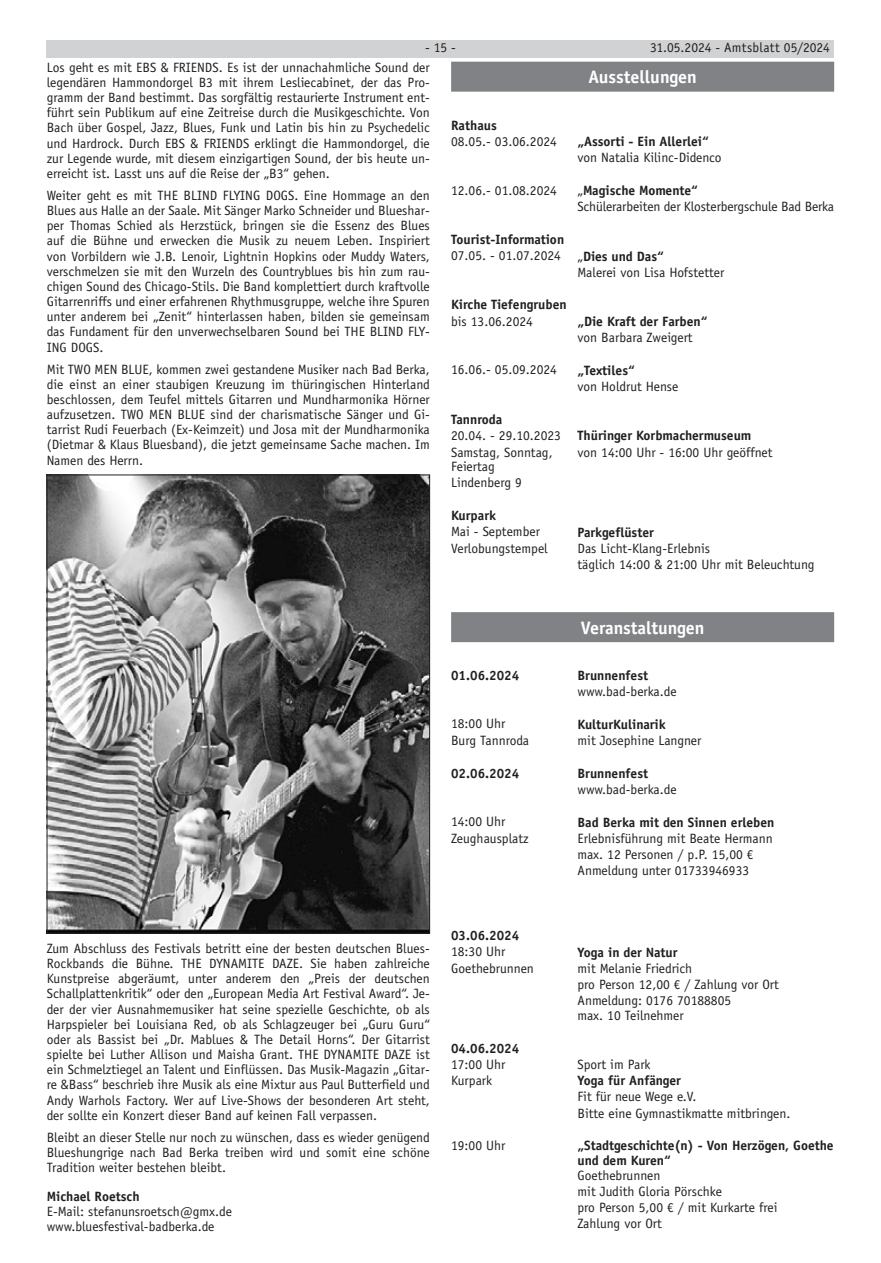
<style>
.page{position:relative;width:881px;height:1263px;background:#fff}
.page>*{position:absolute;margin:0;border:0;box-sizing:border-box;transform-origin:0 0}
.Überschrift{font:700 18px "Officina Sans LT";color:#fff}
.t1{font:13.5px/15.1px "Officina Sans LT";color:#231f20;text-align:justify}
.t2{font:700 13.5px/14.7px "Officina Sans LT";color:#231f20}
.s1{font-weight:400}
</style>
<div class="page">
<div style="left:47px;top:40px;width:786px;height:17px;background:#d1d2d4"></div>
<div style="left:451px;top:62px;width:382px;height:30px;background:#808285"></div>
<div style="left:451px;top:612px;width:382px;height:30px;background:#808285"></div>
<img style="left:49px;top:477px;width:378px;height:454px">
<p class="t1" style="left:425px;top:40px;width:32px">- 15 -</p>
<p class="t1" style="left:650px;top:40px;width:181px">31.05.2024 - Amtsblatt 05/2024</p>
<p class="Überschrift" style="left:588px;top:66px;width:110px">Ausstellungen</p>
<p class="t2" style="left:451px;top:117px;width:47px">Rathaus</p>
<p class="t1" style="left:451px;top:134px;width:107px">08.05.- 03.06.2024</p>
<p class="t2" style="left:577px;top:134px;width:133px">„Assorti - Ein Allerlei“</p>
<p class="t1" style="left:577px;top:150px;width:146px">von Natalia Kilinc-Didenco</p>
<p class="t1" style="left:451px;top:182px;width:107px">12.06.- 01.08.2024</p>
<p class="t2" style="left:577px;top:183px;width:122px"><span class="s1">„</span>Magische Momente“</p>
<p class="t1" style="left:577px;top:199px;width:258px">Schülerarbeiten der Klosterbergschule Bad Berka</p>
<p class="t2" style="left:451px;top:232px;width:115px">Tourist-Information</p>
<p class="t1" style="left:451px;top:248px;width:111px">07.05. - 01.07.2024</p>
<p class="t2" style="left:577px;top:248px;width:88px"><span class="s1">„</span>Dies und Das“</p>
<p class="t1" style="left:577px;top:265px;width:148px">Malerei von Lisa Hofstetter</p>
<p class="t2" style="left:451px;top:297px;width:117px">Kirche Tiefengruben</p>
<p class="t1" style="left:451px;top:313px;width:83px">bis 13.06.2024</p>
<p class="t2" style="left:577px;top:314px;width:132px">„Die Kraft der Farben“</p>
<p class="t1" style="left:577px;top:330px;width:117px">von Barbara Zweigert</p>
<p class="t1" style="left:451px;top:362px;width:107px">16.06.- 05.09.2024</p>
<p class="t2" style="left:577px;top:363px;width:59px">„Textiles“</p>
<p class="t1" style="left:577px;top:379px;width:102px">von Holdrut Hense</p>
<p class="t2" style="left:451px;top:412px;width:53px">Tannroda</p>
<p class="t1" style="left:451px;top:428px;width:111px">20.04. - 29.10.2023</p>
<p class="t2" style="left:577px;top:428px;width:175px">Thüringer Korbmachermuseum</p>
<p class="t1" style="left:451px;top:444px;width:103px">Samstag, Sonntag,</p>
<p class="t1" style="left:451px;top:459px;width:45px">Feiertag</p>
<p class="t1" style="left:47px;top:60px;width:384px">Los geht es mit EBS &amp; FRIENDS. Es ist der unnachahmliche Sound der legendären Hammondorgel B3 mit ihrem Lesliecabinet, der das Pro&shy;gramm der Band bestimmt. Das sorgfältig restaurierte Instrument ent&shy;führt sein Publikum auf eine Zeitreise durch die Musikgeschichte. Von Bach über Gospel, Jazz, Blues, Funk und Latin bis hin zu Psychedelic und Hardrock. Durch EBS &amp; FRIENDS erklingt die Hammondorgel, die zur Legende wurde, mit diesem einzigartigen Sound, der bis heute un&shy;erreicht ist. Lasst uns auf die Reise der „B3“ gehen.</p>
<p class="t1" style="left:47px;top:188px;width:384px">Weiter geht es mit THE BLIND FLYING DOGS. Eine Hommage an den Blues aus Halle an der Saale. Mit Sänger Marko Schneider und Blueshar&shy;per Thomas Schied als Herzstück, bringen sie die Essenz des Blues auf die Bühne und erwecken die Musik zu neuem Leben. Inspiriert von Vorbildern wie J.B. Lenoir, Lightnin Hopkins oder Muddy Waters, verschmelzen sie mit den Wurzeln des Countryblues bis hin zum rau&shy;chigen Sound des Chicago-Stils. Die Band komplettiert durch kraftvolle Gitarrenriffs und einer erfahrenen Rhythmusgruppe, welche ihre Spuren unter anderem bei „Zenit“ hinterlassen haben, bilden sie gemeinsam das Fundament für den unverwechselbaren Sound bei THE BLIND FLY-ING DOGS.</p>
<p class="t1" style="left:47px;top:361px;width:384px">Mit TWO MEN BLUE, kommen zwei gestandene Musiker nach Bad Berka, die einst an einer staubigen Kreuzung im thüringischen Hinterland beschlossen, dem Teufel mittels Gitarren und Mundharmonika Hörner aufzusetzen. TWO MEN BLUE sind der charismatische Sänger und Gi&shy;tarrist Rudi Feuerbach (Ex-Keimzeit) und Josa mit der Mundharmonika (Dietmar &amp; Klaus Bluesband), die jetzt gemeinsame Sache machen. Im Namen des Herrn.</p>
<p class="t1" style="left:577px;top:444px;width:196px">von 14:00 Uhr - 16:00 Uhr geöffnet</p>
<p class="t1" style="left:451px;top:475px;width:72px">Lindenberg 9</p>
<p class="t2" style="left:451px;top:508px;width:47px">Kurpark</p>
<p class="t1" style="left:451px;top:524px;width:90px">Mai - September</p>
<p class="t2" style="left:577px;top:525px;width:78px">Parkgeflüster</p>
<p class="t1" style="left:451px;top:541px;width:98px">Verlobungstempel</p>
<p class="t1" style="left:577px;top:541px;width:134px">Das Licht-Klang-Erlebnis</p>
<p class="t1" style="left:577px;top:557px;width:238px">täglich 14:00 &amp; 21:00 Uhr mit Beleuchtung</p>
<p class="Überschrift" style="left:580px;top:616px;width:125px">Veranstaltungen</p>
<p class="t1" style="left:47px;top:941px;width:384px">Zum Abschluss des Festivals betritt eine der besten deutschen Blues-Rockbands die Bühne. THE DYNAMITE DAZE. Sie haben zahlreiche Kunstpreise abgeräumt, unter anderem den „Preis der deutschen Schallplattenkritik“ oder den „European Media Art Festival Award“. Je&shy;der der vier Ausnahmemusiker hat seine spezielle Geschichte, ob als Harpspieler bei Louisiana Red, ob als Schlagzeuger bei „Guru Guru“ oder als Bassist bei „Dr. Mablues &amp; The Detail Horns“. Der Gitarrist spielte bei Luther Allison und Maisha Grant. THE DYNAMITE DAZE ist ein Schmelztiegel an Talent und Einflüssen. Das Musik-Magazin „Gitar&shy;re &amp;Bass“ beschrieb ihre Musik als eine Mixtur aus Paul Butterfield und Andy Warhols Factory. Wer auf Live-Shows der besonderen Art steht, der sollte ein Konzert dieser Band auf keinen Fall verpassen.</p>
<p class="t1" style="left:47px;top:1129px;width:384px">Bleibt an dieser Stelle nur noch zu wünschen, dass es wieder genügend Blueshungrige nach Bad Berka treiben wird und somit eine schöne Tradition weiter bestehen bleibt.</p>
<p class="t2" style="left:47px;top:1189px;width:94px">Michael Roetsch</p>
<p class="t1" style="left:47px;top:1204px;width:187px">E-Mail: stefanunsroetsch@gmx.de</p>
<p class="t1" style="left:47px;top:1219px;width:169px">www.bluesfestival-badberka.de</p>
<p class="t2" style="left:451px;top:668px;width:70px">01.06.2024</p>
<p class="t2" style="left:577px;top:668px;width:72px">Brunnenfest</p>
<p class="t1" style="left:577px;top:684px;width:101px">www.bad-berka.de</p>
<p class="t1" style="left:451px;top:716px;width:56px">18:00 Uhr</p>
<p class="t2" style="left:577px;top:717px;width:90px">KulturKulinarik</p>
<p class="t1" style="left:451px;top:733px;width:80px">Burg Tannroda</p>
<p class="t1" style="left:577px;top:733px;width:125px">mit Josephine Langner</p>
<p class="t2" style="left:451px;top:766px;width:70px">02.06.2024</p>
<p class="t2" style="left:577px;top:766px;width:72px">Brunnenfest</p>
<p class="t1" style="left:577px;top:782px;width:101px">www.bad-berka.de</p>
<p class="t1" style="left:451px;top:814px;width:56px">14:00 Uhr</p>
<p class="t2" style="left:577px;top:814px;width:198px">Bad Berka mit den Sinnen erleben</p>
<p class="t1" style="left:451px;top:831px;width:79px">Zeughausplatz</p>
<p class="t1" style="left:577px;top:831px;width:197px">Erlebnisführung mit Beate Hermann</p>
<p class="t1" style="left:577px;top:847px;width:177px">max. 12 Personen / p.P. 15,00 €</p>
<p class="t1" style="left:577px;top:863px;width:173px">Anmeldung unter 01733946933</p>
<p class="t2" style="left:451px;top:928px;width:70px">03.06.2024</p>
<p class="t1" style="left:451px;top:944px;width:56px">18:30 Uhr</p>
<p class="t2" style="left:577px;top:944px;width:102px">Yoga in der Natur</p>
<p class="t1" style="left:451px;top:961px;width:84px">Goethebrunnen</p>
<p class="t1" style="left:577px;top:961px;width:116px">mit Melanie Friedrich</p>
<p class="t1" style="left:577px;top:977px;width:203px">pro Person 12,00 € / Zahlung vor Ort</p>
<p class="t1" style="left:577px;top:993px;width:155px">Anmeldung: 0176 70188805</p>
<p class="t1" style="left:577px;top:1008px;width:108px">max. 10 Teilnehmer</p>
<p class="t2" style="left:451px;top:1040px;width:70px">04.06.2024</p>
<p class="t1" style="left:451px;top:1056px;width:56px">17:00 Uhr</p>
<p class="t1" style="left:577px;top:1056px;width:75px">Sport im Park</p>
<p class="t1" style="left:451px;top:1073px;width:43px">Kurpark</p>
<p class="t2" style="left:577px;top:1073px;width:105px">Yoga für Anfänger</p>
<p class="t1" style="left:577px;top:1089px;width:120px">Fit für neue Wege e.V.</p>
<p class="t1" style="left:577px;top:1105px;width:214px">Bitte eine Gymnastikmatte mitbringen.</p>
<p class="t1" style="left:451px;top:1138px;width:56px">19:00 Uhr</p>
<p class="t2" style="left:577px;top:1138px;width:257px">„Stadtgeschichte(n) - Von Herzögen, Goethe und dem Kuren“</p>
<p class="t1" style="left:577px;top:1167px;width:84px">Goethebrunnen</p>
<p class="t1" style="left:577px;top:1184px;width:146px">mit Judith Gloria Pörschke</p>
<p class="t1" style="left:577px;top:1200px;width:201px">pro Person 5,00 € / mit Kurkarte frei</p>
<p class="t1" style="left:577px;top:1216px;width:86px">Zahlung vor Ort</p>
</div>
